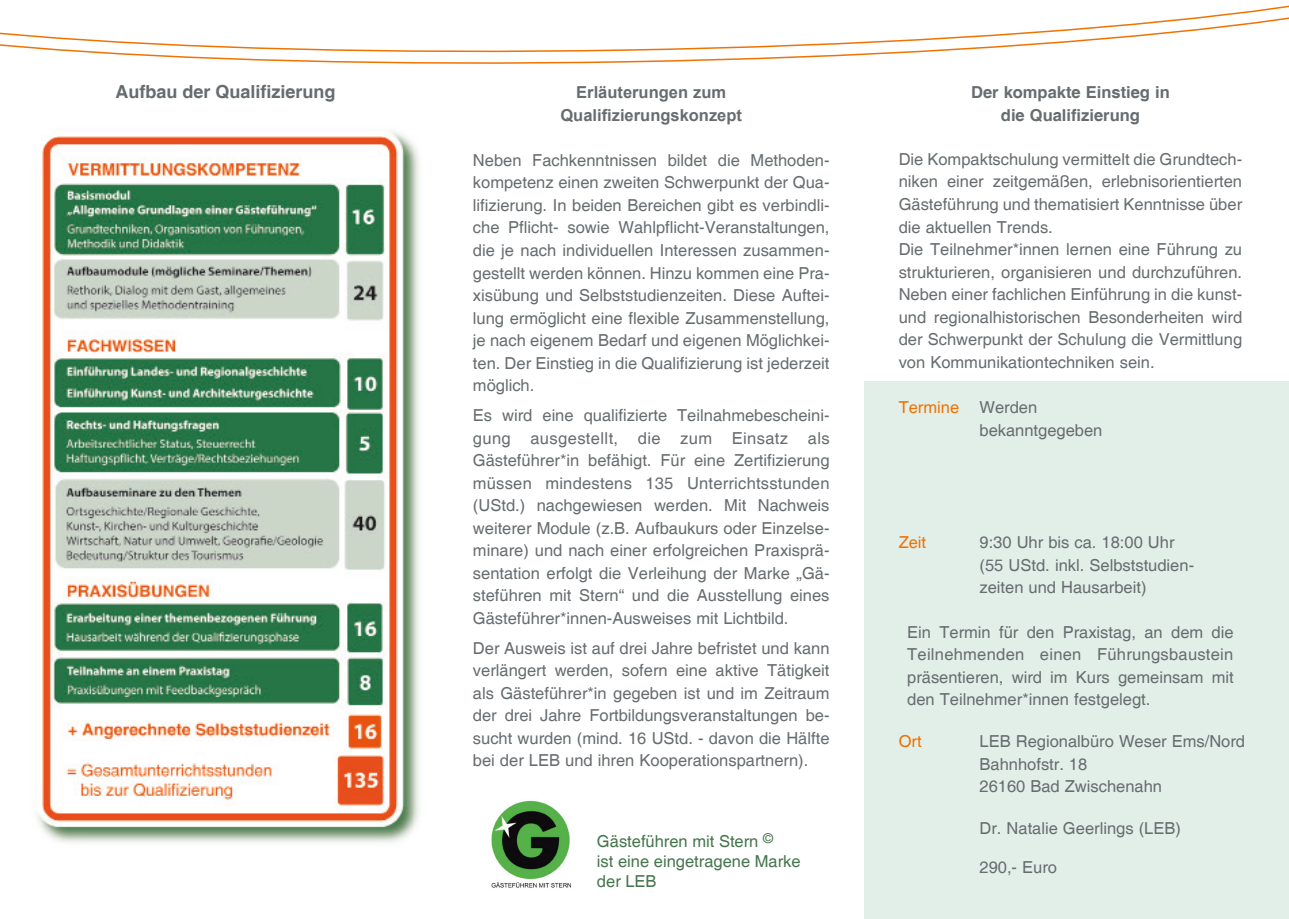
<style>
.page{position:relative;width:1289px;height:919px;background:#fff}
.page>*{position:absolute;margin:0;border:0;box-sizing:border-box;transform-origin:0 0}
.t1{font:700 18px "Helvetica";color:#676c6f}
.t2{font:16.5px/22.5px "Helvetica";color:#676c6f;text-align:justify}
.t3{font:16.5px/19.8px "Helvetica";color:#45754d}
.t4{font:700 16.5px/22.5px "Arial";color:#676c6f;text-align:center}
.t5{font:700 16.5px/22.5px "Helvetica";color:#676c6f;text-align:center}
.t6{font:16.5px "Helvetica";color:#ee7303}
</style>
<div class="page">
<img style="left:37px;top:131px;width:382px;height:712px">
<img style="left:491px;top:800px;width:81px;height:88px">
<div style="left:864px;top:382px;width:424px;height:536px;background:#e2efe9"></div>
<svg style="left:190px;top:58px;width:600px;height:6px"></svg>
<svg style="left:0;top:5px;width:1288px;height:53px"></svg>
<p class="t1" style="left:115px;top:81px;width:222px">Aufbau der Qualifizierung</p>
<p class="t4" style="left:560px;top:81px;width:183px">Erläuterungen zum<br>Qualifizierungskonzept</p>
<p class="t2" style="left:473px;top:149px;width:358px">Neben Fachkenntnissen bildet die Methoden&shy;kompetenz einen zweiten Schwerpunkt der Qua&shy;lifizierung. In beiden Bereichen gibt es verbindli&shy;che Pflicht- sowie Wahlpflicht-Veranstaltungen, die je nach individuellen Interessen zusammen&shy;gestellt werden können. Hinzu kommen eine Pra&shy;xisübung und Selbststudienzeiten. Diese Auftei&shy;lung ermöglicht eine flexible Zusammenstellung, je nach eigenem Bedarf und eigenen Möglichkei&shy;ten. Der Einstieg in die Qualifizierung ist jederzeit möglich.</p>
<p class="t2" style="left:473px;top:404px;width:358px">Es wird eine qualifizierte Teilnahmebescheini&shy;gung ausgestellt, die zum Einsatz als Gästeführer*in befähigt. Für eine Zertifizierung müssen mindestens 135 Unterrichtsstunden (UStd.) nachgewiesen werden. Mit Nachweis weiterer Module (z.B. Aufbaukurs oder Einzelse&shy;minare) und nach einer erfolgreichen Praxisprä&shy;sentation erfolgt die Verleihung der Marke „Gä&shy;steführen mit Stern“ und die Ausstellung eines Gästeführer*innen-Ausweises mit Lichtbild.</p>
<p class="t2" style="left:473px;top:637px;width:358px">Der Ausweis ist auf drei Jahre befristet und kann verlängert werden, sofern eine aktive Tätigkeit als Gästeführer*in gegeben ist und im Zeitraum der drei Jahre Fortbildungsveranstaltungen be&shy;sucht wurden (mind. 16 UStd. - davon die Hälfte bei der LEB und ihren Kooperationspartnern).</p>
<p class="t3" style="left:597px;top:832px;width:205px">Gästeführen mit Stern <sup>©<br></sup>ist eine eingetragene Marke der LEB</p>
<p class="t5" style="left:971px;top:82px;width:200px">Der kompakte Einstieg in die Qualifizierung</p>
<p class="t2" style="left:898px;top:148px;width:345px;text-align:left">Die Kompaktschulung vermittelt die Grundtech&shy;niken einer zeitgemäßen, erlebnisorientierten Gästeführung und thematisiert Kenntnisse über die aktuellen Trends.<br>Die Teilnehmer*innen lernen eine Führung zu strukturieren, organisieren und durchzuführen.<br>Neben einer fachlichen Einführung in die kunst&shy;und regionalhistorischen Besonderheiten wird der Schwerpunkt der Schulung die Vermittlung von Kommunikationtechniken sein.</p>
<p class="t6" style="left:898px;top:397px;width:62px">Termine</p>
<p class="t2" style="left:979px;top:396px;width:124px">Werden bekanntgegeben</p>
<p class="t6" style="left:898px;top:532px;width:29px">Zeit</p>
<p class="t2" style="left:979px;top:531px;width:216px;text-align:left">9:30 Uhr bis ca. 18:00 Uhr (55 UStd. inkl. Selbststudien&shy;zeiten und Hausarbeit)</p>
<p class="t2" style="left:907px;top:621px;width:328px">Ein Termin für den Praxistag, an dem die Teilnehmenden einen Führungsbaustein präsentieren, wird im Kurs gemeinsam mit den Teilnehmer*innen festgelegt.</p>
<p class="t6" style="left:898px;top:732px;width:24px">Ort</p>
<p class="t2" style="left:979px;top:730px;width:267px;text-align:left">LEB Regionalbüro Weser Ems/Nord<br>Bahnhofstr. 18<br>26160 Bad Zwischenahn</p>
<p class="t2" style="left:979px;top:817px;width:203px">Dr. Natalie Geerlings (LEB)</p>
<p class="t2" style="left:979px;top:856px;width:79px">290,- Euro</p>
</div>
